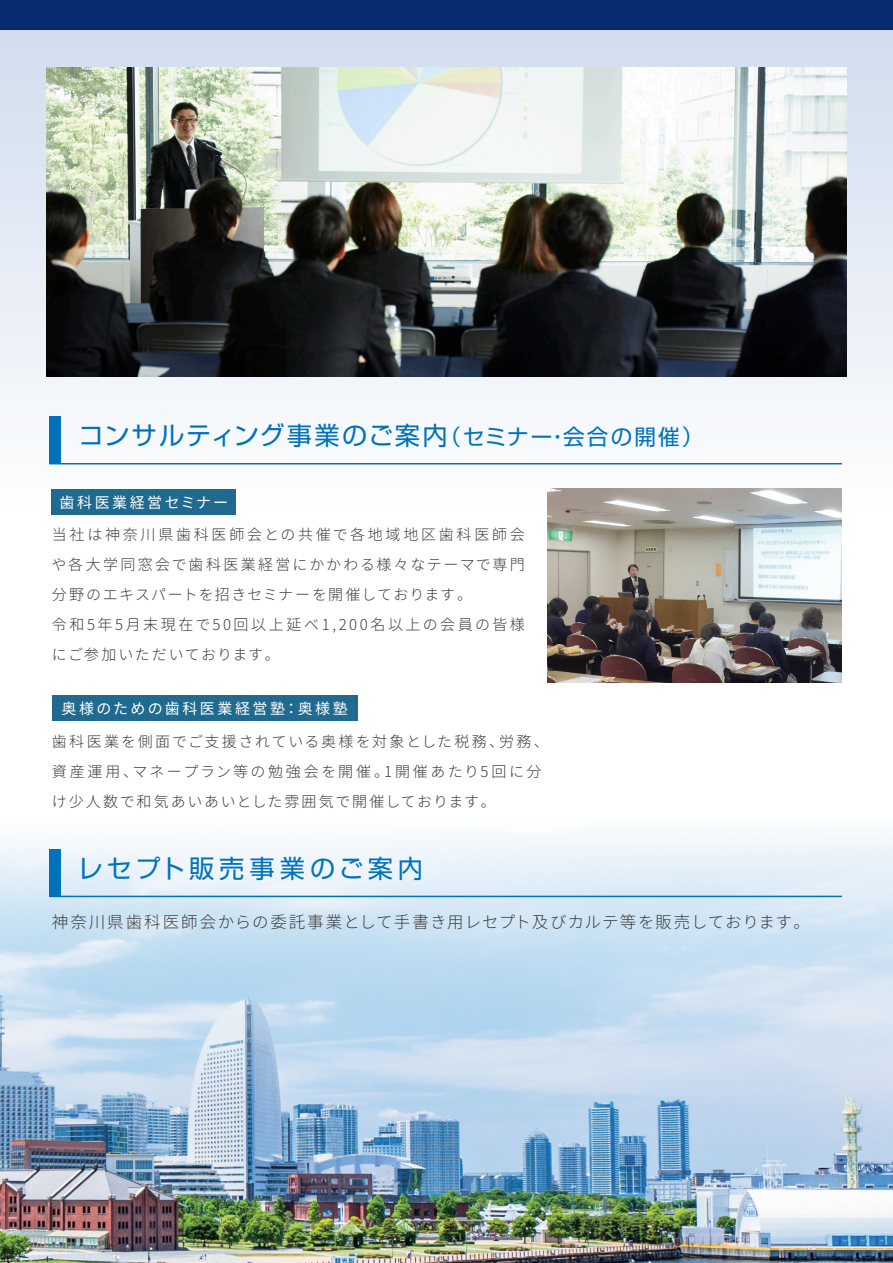
<style>
.page{position:relative;width:893px;height:1263px;background:#fff}
.page>*{position:absolute;margin:0;border:0;box-sizing:border-box;transform-origin:0 0}
.t1{font:25.2px "Shin Go Pro";letter-spacing:.065em;color:#0072bc}
.t2{font:25.2px "Shin Go Pro";letter-spacing:.16em;color:#0072bc}
.t3{font:300 16.5px "Noto Sans CJ Kjp";letter-spacing:.07em;color:#3e3e3f}
.t4{font:300 15px/30px "Noto Sans CJ Kjp";letter-spacing:.15em;color:#3e3e3f}
.t5{font:300 15px/30px "Noto Sans CJ Kjp";letter-spacing:.13em;color:#3e3e3f}
.t6{font:15px "Noto Sans CJ Kjp";letter-spacing:.17em;color:#fff}
.s1{font-size:21.6px}
</style>
<div class="page">
<div style="left:0;top:0;width:893px;height:515px;background:linear-gradient(to bottom,#ccd8e9,#f6f7f8)"></div>
<img style="left:0;top:1118px;width:893px;height:145px">
<svg style="left:0;top:695px;width:893px;height:423px"></svg>
<img style="left:547px;top:488px;width:295px;height:194px">
<div style="left:0;top:0;width:893px;height:30px;background:#082a6e"></div>
<hr style="left:50px;top:463px;width:792px;height:1px;background:#0072bc">
<div style="left:50px;top:416px;width:11px;height:48px;background:#0072bc"></div>
<hr style="left:50px;top:896px;width:792px;height:1px;background:#0072bc">
<div style="left:50px;top:849px;width:11px;height:47px;background:#0072bc"></div>
<div style="left:52px;top:489px;width:184px;height:26px;background:#1f6a8e"></div>
<div style="left:52px;top:695px;width:305px;height:26px;background:#1f6a8e"></div>
<img style="left:47px;top:68px;width:799px;height:308px">
<h1 class="t1" style="left:79px;top:415px;width:626px">コンサルティング事業のご案内<span class="s1">（セミナー・会合の開催）</span></h1>
<p class="t6" style="left:60px;top:494px;width:170px">歯科医業経営セミナー</p>
<p class="t4" style="left:51px;top:520px;width:475px">当社は神奈川県歯科医師会との共催で各地域地区歯科医師会や各大学同窓会で歯科医業経営にかかわる様々なテーマで専門分野のエキスパートを招きセミナーを開催しております。<br>令和5年5月末現在で50回以上延べ1,200名以上の会員の皆様にご参加いただいております。</p>
<p class="t6" style="left:62px;top:700px;width:288px">奥様のための歯科医業経営塾：奥様塾</p>
<p class="t5" style="left:52px;top:727px;width:498px">歯科医業を側面でご支援されている奥様を対象とした税務、労務、資産運用、マネープラン等の勉強会を開催。1開催あたり5回に分け少人数で和気あいあいとした雰囲気で開催しております。</p>
<h1 class="t2" style="left:78px;top:848px;width:347px">レセプト販売事業のご案内</h1>
<p class="t3" style="left:52px;top:913px;width:759px">神奈川県歯科医師会からの委託事業として手書き用レセプト及びカルテ等を販売しております。</p>
</div>
